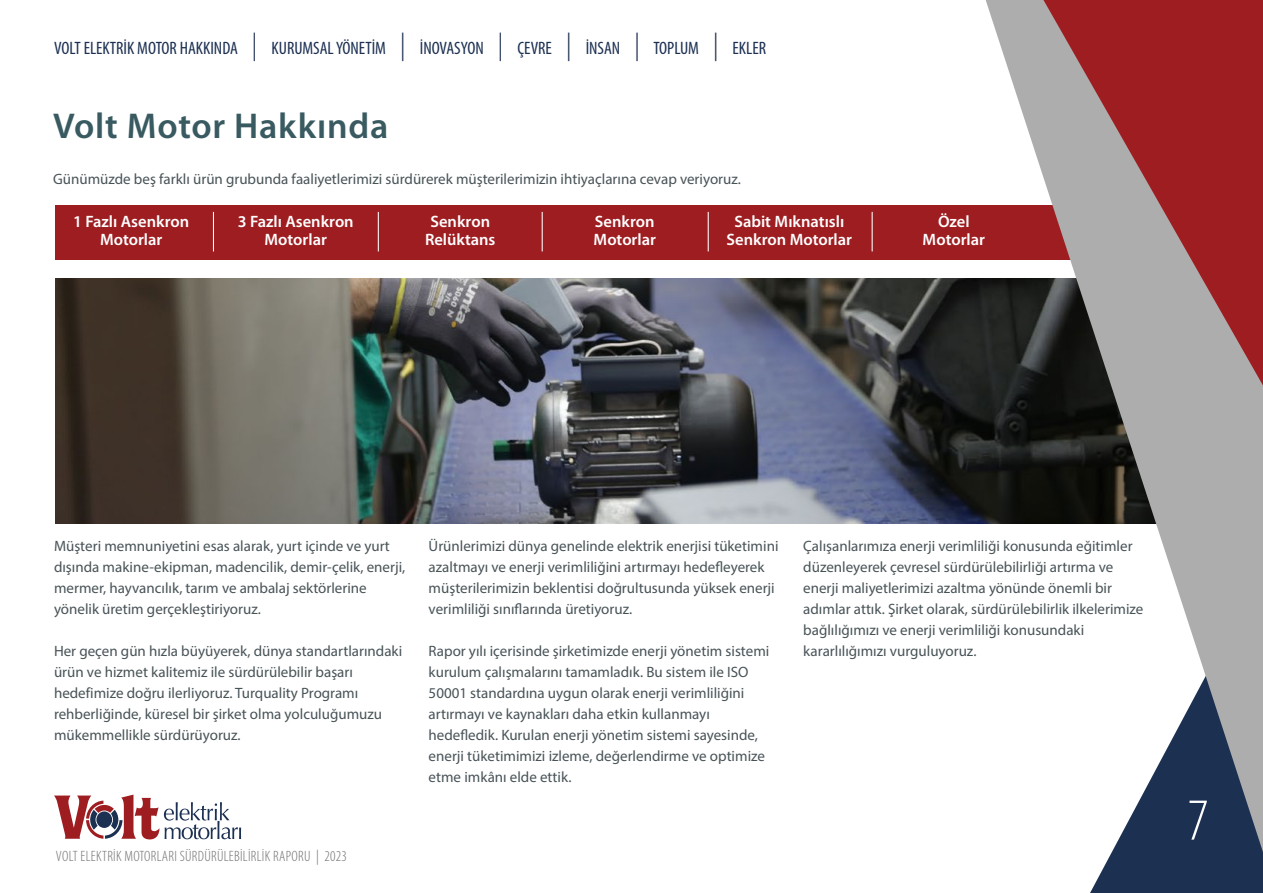
<style>
.page{position:relative;width:1263px;height:893px;background:#fff}
.page>*{position:absolute;margin:0;border:0;box-sizing:border-box;transform-origin:0 0}
.t1{font:300 condensed 60px "Myriad Pro";color:#fff}
.t2{font:600 36px "Myriad Pro";letter-spacing:.02em;color:#385a60}
.t3{font:condensed 18px "Myriad Pro";color:#1c3052}
.t4{font:600 16.5px/18px "Myriad Pro";color:#fff;text-align:center}
.t5{font:15px/21px "Myriad Pro";color:#485357}
.t6{font:300 condensed 15px "Myriad Pro";letter-spacing:.02em;color:#6f6f6f}
.s1{font-weight:300;font-size:28.5px}
</style>
<div class="page">
<div style="left:55px;top:205px;width:1082px;height:55px;background:#9e1d21"></div>
<hr style="left:213px;top:212px;width:1px;height:39px;background:#fff">
<hr style="left:378px;top:212px;width:1px;height:39px;background:#fff">
<hr style="left:542px;top:212px;width:1px;height:39px;background:#fff">
<hr style="left:708px;top:212px;width:1px;height:39px;background:#fff">
<hr style="left:872px;top:212px;width:1px;height:39px;background:#fff">
<img style="left:55px;top:279px;width:923px;height:244px">
<svg style="left:978px;top:0;width:285px;height:893px"></svg>
<svg style="left:1030px;top:0;width:233px;height:421px;background:#995f60"></svg>
<svg style="left:54px;top:795px;width:187px;height:44px"></svg>
<p class="t3" style="left:54px;top:37px;width:714px">VOLT ELEKTRİK MOTOR HAKKINDA <span class="s1">|</span> KURUMSAL YÖNETİM <span class="s1">|</span> İNOVASYON <span class="s1">|</span> ÇEVRE <span class="s1">|</span> İNSAN <span class="s1">|</span> TOPLUM <span class="s1">|</span> EKLER</p>
<h2 class="t2" style="left:53px;top:103px;width:337px">Volt Motor Hakkında</h2>
<p class="t5" style="left:53px;top:169px;width:689px">Günümüzde beş farklı ürün grubunda faaliyetlerimizi sürdürerek müşterilerimizin ihtiyaçlarına cevap veriyoruz.</p>
<p class="t4" style="left:238px;top:212px;width:117px">3 Fazlı Asenkron<br>Motorlar</p>
<p class="t4" style="left:594px;top:212px;width:64px;text-align:left">Senkron<br>Motorlar</p>
<p class="t4" style="left:923px;top:212px;width:64px">Özel<br>Motorlar</p>
<p class="t4" style="left:73px;top:212px;width:117px">1 Fazlı Asenkron<br>Motorlar</p>
<p class="t4" style="left:425px;top:212px;width:72px">Senkron<br>Relüktans</p>
<p class="t4" style="left:726px;top:212px;width:127px">Sabit Mıknatıslı<br>Senkron Motorlar</p>
<p class="t5" style="left:54px;top:535px;width:353px">Müşteri memnuniyetini esas alarak, yurt içinde ve yurt dışında makine-ekipman, madencilik, demir-çelik, enerji, mermer, hayvancılık, tarım ve ambalaj sektörlerine yönelik üretim gerçekleştiriyoruz.</p>
<p class="t5" style="left:54px;top:640px;width:350px">Her geçen gün hızla büyüyerek, dünya standartlarındaki ürün ve hizmet kalitemiz ile sürdürülebilir başarı hedefimize doğru ilerliyoruz. Turquality Programı rehberliğinde, küresel bir şirket olma yolculuğumuzu mükemmellikle sürdürüyoruz.</p>
<p class="t5" style="left:429px;top:535px;width:351px">Ürünlerimizi dünya genelinde elektrik enerjisi tüketimini azaltmayı ve enerji verimliliğini artırmayı hedefleyerek müşterilerimizin beklentisi doğrultusunda yüksek enerji verimliliği sınıflarında üretiyoruz.</p>
<p class="t5" style="left:429px;top:640px;width:342px">Rapor yılı içerisinde şirketimizde enerji yönetim sistemi kurulum çalışmalarını tamamladık. Bu sistem ile ISO 50001 standardına uygun olarak enerji verimliliğini artırmayı ve kaynakları daha etkin kullanmayı hedefledik. Kurulan enerji yönetim sistemi sayesinde, enerji tüketimimizi izleme, değerlendirme ve optimize etme imkânı elde ettik.</p>
<p class="t5" style="left:803px;top:535px;width:342px">Çalışanlarımıza enerji verimliliği konusunda eğitimler düzenleyerek çevresel sürdürülebilirliği artırma ve enerji maliyetlerimizi azaltma yönünde önemli bir adımlar attık. Şirket olarak, sürdürülebilirlik ilkelerimize bağlılığımızı ve enerji verimliliği konusundaki kararlılığımızı vurguluyoruz.</p>
<p class="t6" style="left:56px;top:848px;width:293px">VOLT ELEKTRİK MOTORLARI SÜRDÜRÜLEBİLİRLİK RAPORU | 2023</p>
<h1 class="t1" style="left:1187px;top:788px;width:23px">7</h1>
</div>
